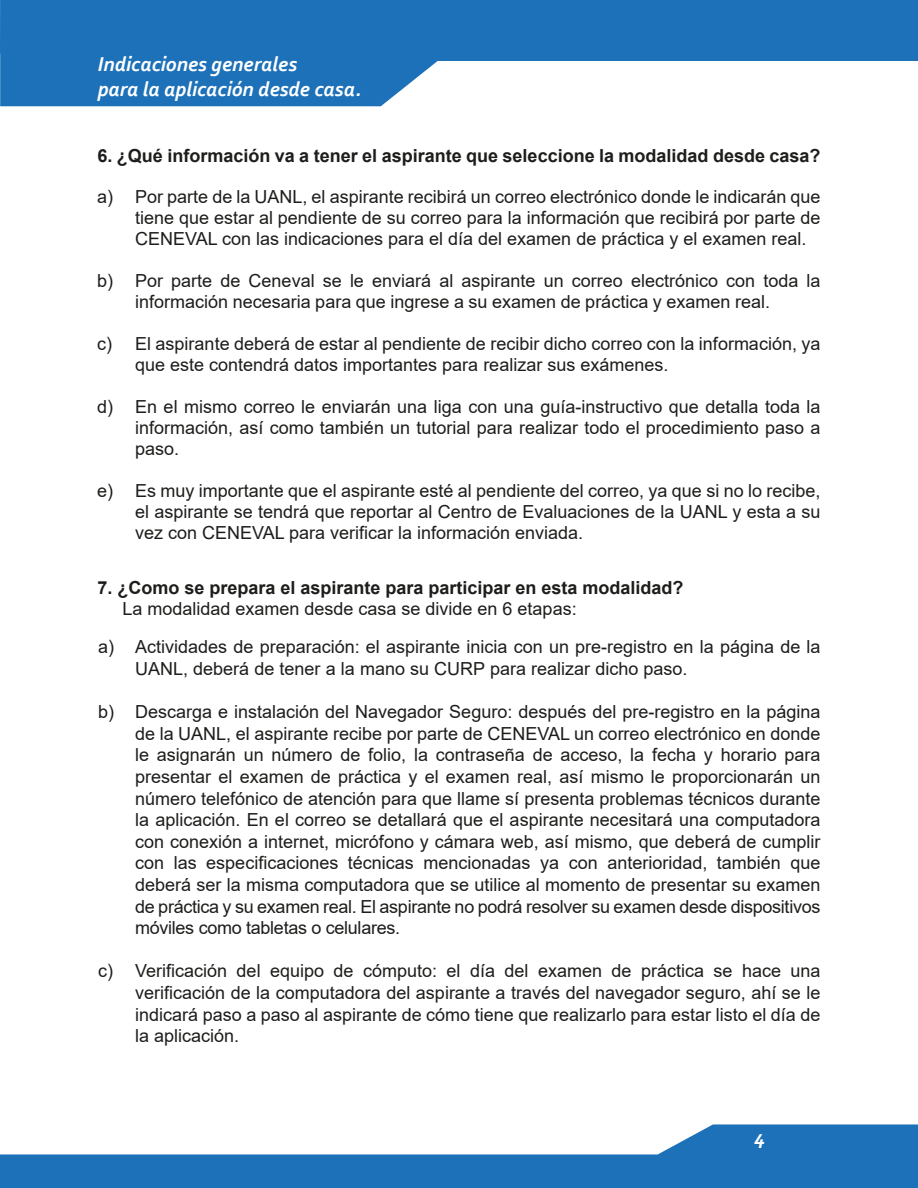
<style>
.page{position:relative;width:918px;height:1188px;background:#fff}
.page>*{position:absolute;margin:0;border:0;box-sizing:border-box;transform-origin:0 0}
.t1{font:italic 700 21px/25.2px "Corbel";color:#fff}
.t2{font:18px/21.6px "Arial";color:#1d1d1b;text-align:justify}
.t3{font:700 18px "Arial";color:#1d1d1b}
</style>
<div class="page">
<svg style="left:0;top:1124px;width:918px;height:64px;fill:#1d71b8"></svg>
<svg style="left:0;top:0;width:918px;height:106px;fill:#1d71b8"></svg>
<p class="t1" style="left:98px;top:51px;width:265px">Indicaciones generales<br>para la aplicación desde casa.</p>
<p class="t3" style="left:97px;top:143px;width:725px">6. ¿Qué información va a tener el aspirante que seleccione la modalidad desde casa?</p>
<p class="t2" style="left:97px;top:186px;width:18px">a)</p>
<p class="t2" style="left:97px;top:270px;width:18px">b)</p>
<p class="t2" style="left:97px;top:333px;width:16px">c)</p>
<p class="t2" style="left:97px;top:396px;width:18px">d)</p>
<p class="t2" style="left:97px;top:480px;width:18px">e)</p>
<p class="t2" style="left:135px;top:186px;width:687px;line-height:21px">Por parte de la UANL, el aspirante recibirá un correo electrónico donde le indicarán que tiene que estar al pendiente de su correo para la información que recibirá por parte de CENEVAL con las indicaciones para el día del examen de práctica y el examen real.</p>
<p class="t2" style="left:135px;top:270px;width:687px;line-height:21px">Por parte de Ceneval se le enviará al aspirante un correo electrónico con toda la información necesaria para que ingrese a su examen de práctica y examen real.</p>
<p class="t2" style="left:135px;top:333px;width:687px;line-height:21px">El aspirante deberá de estar al pendiente de recibir dicho correo con la información, ya que este contendrá datos importantes para realizar sus exámenes.</p>
<p class="t2" style="left:135px;top:396px;width:687px;line-height:21px">En el mismo correo le enviarán una liga con una guía-instructivo que detalla toda la información, así como también un tutorial para realizar todo el procedimiento paso a paso.</p>
<p class="t2" style="left:135px;top:480px;width:687px;line-height:21px">Es muy importante que el aspirante esté al pendiente del correo, ya que si no lo recibe, el aspirante se tendrá que reportar al Centro de Evaluaciones de la UANL y esta a su vez con CENEVAL para verificar la información enviada.</p>
<p class="t3" style="left:97px;top:575px;width:588px">7. ¿Como se prepara el aspirante para participar en esta modalidad?</p>
<p class="t2" style="left:122px;top:598px;width:456px">La modalidad examen desde casa se divide en 6 etapas:</p>
<p class="t2" style="left:98px;top:636px;width:18px">a)</p>
<p class="t2" style="left:98px;top:701px;width:18px">b)</p>
<p class="t2" style="left:98px;top:960px;width:16px">c)</p>
<p class="t2" style="left:135px;top:636px;width:687px">Actividades de preparación: el aspirante inicia con un pre-registro en la página de la<br>UANL, deberá de tener a la mano su CURP para realizar dicho paso.</p>
<p class="t2" style="left:135px;top:701px;width:687px">Descarga e instalación del Navegador Seguro: después del pre-registro en la página de la UANL, el aspirante recibe por parte de CENEVAL un correo electrónico en donde le asignarán un número de folio, la contraseña de acceso, la fecha y horario para presentar el examen de práctica y el examen real, así mismo le proporcionarán un número telefónico de atención para que llame sí presenta problemas técnicos durante la aplicación. En el correo se detallará que el aspirante necesitará una computadora con conexión a internet, micrófono y cámara web, así mismo, que deberá de cumplir con las especificaciones técnicas mencionadas ya con anterioridad, también que deberá ser la misma computadora que se utilice al momento de presentar su examen de práctica y su examen real. El aspirante no podrá resolver su examen desde dispositivos móviles como tabletas o celulares.</p>
<p class="t2" style="left:135px;top:960px;width:687px">Verificación del equipo de cómputo: el día del examen de práctica se hace una verificación de la computadora del aspirante a través del navegador seguro, ahí se le indicará paso a paso al aspirante de cómo tiene que realizarlo para estar listo el día de la aplicación.</p>
<p class="t1" style="left:754px;top:1124px;width:12px">4</p>
</div>
